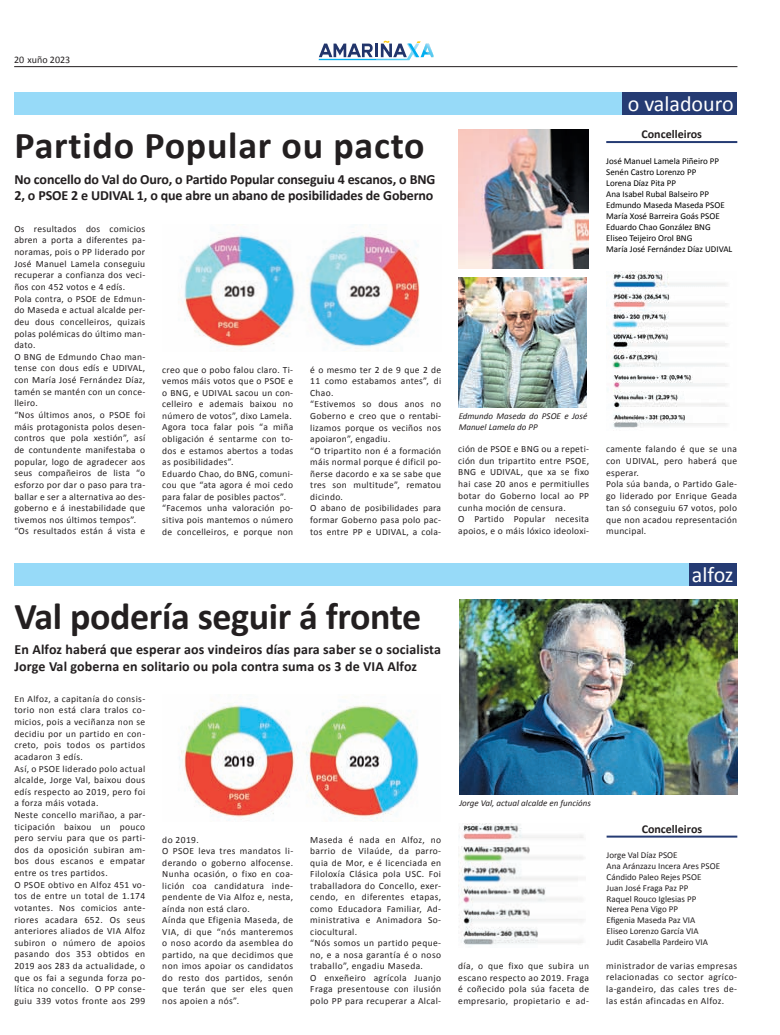
<style>
.page{position:relative;width:780px;height:1035px;background:#fff}
.page>*{position:absolute;margin:0;border:0;box-sizing:border-box;transform-origin:0 0}
.t1{font:700 38px "Calibri";letter-spacing:-.01em;color:#231f20}
.t2{font:700 38px "Calibri";letter-spacing:.02em;color:#231f20}
.t3{font:22px "Calibri";color:#fff}
.t4{font:700 14px/16.8px "Calibri";letter-spacing:-.005em;color:#231f20}
.t5{font:700 12px "Calibri";color:#231f20}
.t6{font:10px "Calibri";color:#231f20}
.t7{font:9.5px/11.6px "Calibri";letter-spacing:.03em;color:#231f20}
.t8{font:9px/11px "Calibri";color:#000}
.t9{font:9px/10.8px "Calibri";color:#231f20}
.t10{font:italic 9px/10.8px "Calibri";color:#231f20}
</style>
<div class="page">
<hr style="left:14px;top:66px;width:723px;height:1px;background:#231f20">
<svg style="left:319px;top:41px;width:114px;height:19px"></svg>
<img style="left:182px;top:232px;width:238px;height:119px">
<hr style="left:606px;top:141px;width:131px;height:2px;background:#253b73">
<img style="left:459px;top:599px;width:278px;height:196px">
<img style="left:179px;top:699px;width:240px;height:122px">
<hr style="left:606px;top:835px;width:131px;height:2px;background:#253b73">
<div style="left:14px;top:563px;width:723px;height:22px;background:#97daf8"></div>
<div style="left:689px;top:563px;width:48px;height:22px;background:#253b73"></div>
<div style="left:14px;top:92px;width:723px;height:22px;background:#97daf8"></div>
<div style="left:622px;top:92px;width:115px;height:22px;background:#253b73"></div>
<img style="left:458px;top:278px;width:129px;height:130px">
<img style="left:458px;top:129px;width:130px;height:139px">
<img style="left:606px;top:271px;width:121px;height:157px">
<img style="left:458px;top:823px;width:126px;height:122px">
<p class="t6" style="left:14px;top:54px;width:58px">20 xuño 2023</p>
<h1 class="t2" style="left:14px;top:122px;width:412px">Partido Popular ou pacto</h1>
<h3 class="t4" style="left:14px;top:170px;width:422px">No concello do Val do Ouro, o Partido Popular conseguiu 4 escanos, o BNG<br>2, o PSOE 2 e UDIVAL 1, o que abre un abano de posibilidades de Goberno</h3>
<p class="t7" style="left:14px;top:222px;width:132px">Os resultados dos comicios abren a porta a diferentes pa&shy;noramas, pois o PP liderado por<br>José Manuel Lamela conseguiu recuperar a confianza dos veci&shy;ños con 452 votos e 4 edís.<br>Pola contra, o PSOE de Edmun&shy;do Maseda e actual alcalde per&shy;deu dous concelleiros, quizais polas polémicas do último man&shy;dato.<br>O BNG de Edmundo Chao man&shy;tense con dous edís e UDIVAL, con María José Fernández Díaz, tamén se mantén con un conce&shy;lleiro.<br>“Nos últimos anos, o PSOE foi máis protagonista polos desen&shy;contros que pola xestión”, así de contundente manifestaba o popular, logo de agradecer aos seus compañeiros de lista “o esforzo por dar o paso para tra&shy;ballar e ser a alternativa ao des&shy;goberno e á inestabilidade que tivemos nos últimos tempos”. “Os resultados están á vista e</p>
<p class="t7" style="left:162px;top:363px;width:132px">creo que o pobo falou claro. Ti&shy;vemos máis votos que o PSOE e o BNG, e UDIVAL sacou un con&shy;celleiro e ademais baixou no número de votos”, dixo Lamela.<br>Agora toca falar pois “a miña obligación é sentarme con to&shy;dos e estamos abertos a todas as posibilidades”.<br>Eduardo Chao, do BNG, comuni&shy;cou que “ata agora é moi cedo para falar de posibles pactos”. “Facemos unha valoración po&shy;sitiva pois mantemos o número de concelleiros, e porque non</p>
<p class="t7" style="left:310px;top:363px;width:132px">é o mesmo ter 2 de 9 que 2 de<br>11 como estabamos antes”, di<br>Chao.<br>“Estivemos so dous anos no<br>Goberno e creo que o rentabi&shy;lizamos porque os veciños nos apoiaron”, engadiu.<br>“O tripartito non é a formación máis normal porque é dificil po&shy;ñerse dacordo e xa se sabe que tres son multitude”, rematou dicindo.<br>O abano de posibilidades para formar Goberno pasa polo pac&shy;tos entre PP e UDIVAL, a cola-</p>
<h1 class="t1" style="left:14px;top:592px;width:408px">Val podería seguir á fronte</h1>
<h3 class="t4" style="left:14px;top:640px;width:428px">En Alfoz haberá que esperar aos vindeiros días para saber se o socialista<br>Jorge Val goberna en solitario ou pola contra suma os 3 de VIA Alfoz</h3>
<p class="t7" style="left:14px;top:692px;width:132px">En Alfoz, a capitanía do consis&shy;torio non está clara tralos co&shy;micios, pois a veciñanza non se decidiu por un partido en con&shy;creto, pois todos os partidos acadaron 3 edís.<br>Así, o PSOE liderado polo actual alcalde, Jorge Val, baixou dous edís respecto ao 2019, pero foi a forza máis votada.<br>Neste concello mariñao, a par&shy;ticipación baixou un pouco pero serviu para que os parti&shy;dos da oposición subiran am&shy;bos dous escanos e empatar entre os tres partidos.<br>O PSOE obtivo en Alfoz 451 vo&shy;tos de entre un total de 1.174 votantes. Nos comicios ante&shy;riores acadara 652. Os seus anteriores aliados de VIA Alfoz subiron o número de apoios pasando dos 353 obtidos en<br>2019 aos 283 da actualidade, o que os fai a segunda forza po&shy;lítica no concello. O PP conse&shy;guiu 339 votos fronte aos 299</p>
<p class="t7" style="left:162px;top:833px;width:132px">do 2019.<br>O PSOE leva tres mandatos li&shy;derando o goberno alfocense.<br>Nunha ocasión, o fixo en coa&shy;lición coa candidatura inde&shy;pendente de Via Alfoz e, nesta, aínda non está claro.<br>Aínda que Efigenia Maseda, de<br>VIA, di que “nós manteremos o noso acordo da asemblea do partido, na que decidimos que non imos apoiar os candidatos do resto dos partidos, senón que terán que ser eles quen nos apoien a nós”.</p>
<p class="t7" style="left:310px;top:833px;width:132px">Maseda é nada en Alfoz, no barrio de Vilaúde, da parro&shy;quia de Mor, e é licenciada en<br>Filoloxía Clásica pola USC. Foi traballadora do Concello, exer&shy;cendo, en diferentes etapas, como Educadora Familiar, Ad&shy;ministrativa e Animadora So&shy;ciocultural.<br>“Nós somos un partido peque&shy;no, e a nosa garantía é o noso traballo”, engadiu Maseda.<br>O enxeñeiro agrícola Juanjo<br>Fraga presentouse con ilusión polo PP para recuperar a Alcal-</p>
<h2 class="t3" style="left:627px;top:90px;width:107px">o valadouro</h2>
<p class="t5" style="left:641px;top:127px;width:62px">Concelleiros</p>
<p class="t8" style="left:606px;top:155px;width:128px">José Manuel Lamela Piñeiro PP<br>Senén Castro Lorenzo PP<br>Lorena Díaz Pita PP<br>Ana Isabel Rubal Balseiro PP<br>Edmundo Maseda Maseda PSOE<br>María Xosé Barreira Goás PSOE<br>Eduardo Chao González BNG<br>Eliseo Teijeiro Orol BNG<br>María José Fernández Díaz UDIVAL</p>
<p class="t10" style="left:458px;top:411px;width:130px">Edmundo Maseda do PSOE e José<br>Manuel Lamela do PP</p>
<p class="t7" style="left:458px;top:442px;width:132px">ción de PSOE e BNG ou a repeti&shy;ción dun tripartito entre PSOE,<br>BNG e UDIVAL, que xa se fixo hai case 20 anos e permitiulles botar do Goberno local ao PP cunha moción de censura.<br>O Partido Popular necesita apoios, e o máis lóxico ideoloxi-</p>
<p class="t7" style="left:606px;top:443px;width:132px">camente falando é que se una con UDIVAL, pero haberá que esperar.<br>Pola súa banda, o Partido Gale&shy;go liderado por Enrique Geada tan só conseguiu 67 votos, polo que non acadou representación muncipal.</p>
<h2 class="t3" style="left:691px;top:561px;width:43px">alfoz</h2>
<p class="t10" style="left:459px;top:797px;width:133px">Jorge Val, actual alcalde en funcións</p>
<p class="t5" style="left:641px;top:821px;width:62px">Concelleiros</p>
<p class="t9" style="left:606px;top:849px;width:115px">Jorge Val Díaz PSOE<br>Ana Aránzazu Incera Ares PSOE<br>Cándido Paleo Rejes PSOE<br>Juan José Fraga Paz PP<br>Raquel Rouco Iglesias PP<br>Nerea Pena Vigo PP<br>Efigenia Maseda Paz VIA<br>Eliseo Lorenzo García VIA<br>Judit Casabella Pardeiro VIA</p>
<p class="t7" style="left:458px;top:959px;width:132px;text-align:justify">día, o que fixo que subira un escano respecto ao 2019. Fraga é coñecido pola súa faceta de empresario, propietario e ad-</p>
<p class="t7" style="left:606px;top:959px;width:132px;text-align:justify">ministrador de varias empresas relacionadas co sector agríco&shy;la-gandeiro, das cales tres de&shy;las están afincadas en Alfoz.</p>
</div>
